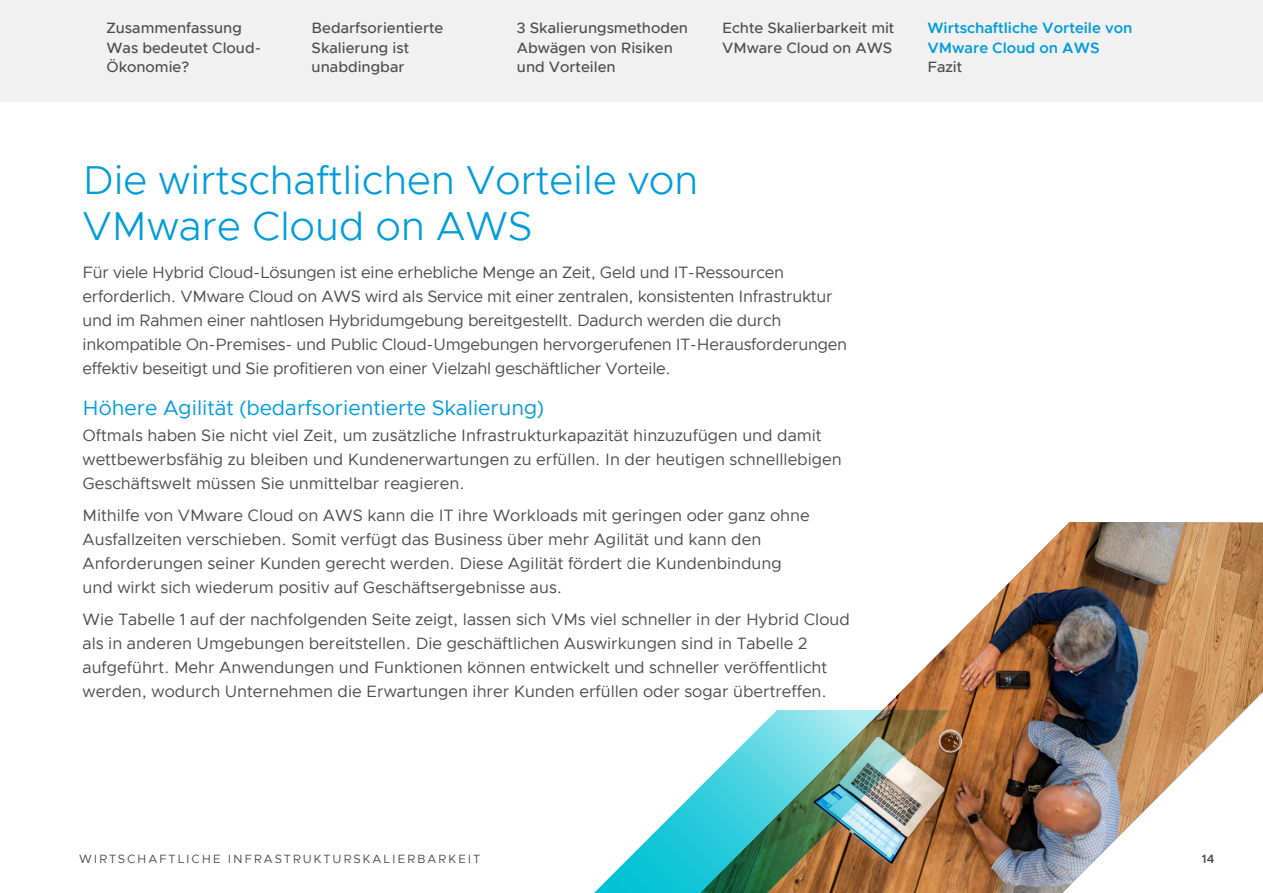
<style>
.page{position:relative;width:1263px;height:893px;background:#fff}
.page>*{position:absolute;margin:0;border:0;box-sizing:border-box;transform-origin:0 0}
.EB-BODY_MAIN_HEAD{font:300 40.5px/46.5px "Metropolis";color:#009cdc}
.EB-BODY_SUBHEAD-1{font:21px "Metropolis";color:#009cdc}
.EB-BODY_TEXT{font:16.5px/24px "Metropolis";color:#4d4d4f}
.EB-NAV_BAR_HEAD{font:500 15px/19.5px "Metropolis";color:#4d4d4f}
.EB-NAV_BAR_HEAD-2{font:600 15px/19.5px "Metropolis";color:#009cdc}
.EB-BOTTOM_FOLIO-LEFT{font:12px "Metropolis";letter-spacing:.15em;color:#4d4d4f}
.EB-BOTTOM_PAGE_NUMBE{font:600 12px "Metropolis";color:#4d4d4f}
.s1{font-weight:500;color:#4d4d4f}
</style>
<div class="page">
<svg style="left:594px;top:858px;width:35px;height:35px"></svg>
<svg style="left:629px;top:788px;width:70px;height:105px"></svg>
<img style="left:699px;top:522px;width:564px;height:371px">
<div style="left:0;top:0;width:1263px;height:101px;background:#f1f1f1"></div>
<p class="EB-NAV_BAR_HEAD" style="left:106px;top:18px;width:156px">Zusammenfassung<br>Was bedeutet Cloud-<br>Ökonomie?</p>
<p class="EB-NAV_BAR_HEAD" style="left:312px;top:18px;width:133px">Bedarfsorientierte<br>Skalierung ist unabdingbar</p>
<p class="EB-NAV_BAR_HEAD" style="left:517px;top:18px;width:173px">3 Skalierungsmethoden<br>Abwägen von Risiken und Vorteilen</p>
<p class="EB-NAV_BAR_HEAD" style="left:722px;top:18px;width:174px">Echte Skalierbarkeit mit<br>VMware Cloud on AWS</p>
<p class="EB-NAV_BAR_HEAD-2" style="left:927px;top:18px;width:207px">Wirtschaftliche Vorteile von<br>VMware Cloud on AWS<br><span class="s1">Fazit</span></p>
<p class="EB-BODY_MAIN_HEAD" style="left:83px;top:157px;width:617px">Die wirtschaftlichen Vorteile von<br>VMware Cloud on AWS</p>
<p class="EB-BODY_TEXT" style="left:83px;top:260px;width:766px">Für viele Hybrid Cloud-Lösungen ist eine erhebliche Menge an Zeit, Geld und IT-Ressourcen erforderlich. VMware Cloud on AWS wird als Service mit einer zentralen, konsistenten Infrastruktur und im Rahmen einer nahtlosen Hybridumgebung bereitgestellt. Dadurch werden die durch inkompatible On-Premises- und Public Cloud-Umgebungen hervorgerufenen IT-Herausforderungen effektiv beseitigt und Sie profitieren von einer Vielzahl geschäftlicher Vorteile.</p>
<p class="EB-BODY_SUBHEAD-1" style="left:83px;top:395px;width:463px">Höhere Agilität (bedarfsorientierte Skalierung)</p>
<p class="EB-BODY_TEXT" style="left:83px;top:423px;width:761px">Oftmals haben Sie nicht viel Zeit, um zusätzliche Infrastrukturkapazität hinzuzufügen und damit wettbewerbsfähig zu bleiben und Kundenerwartungen zu erfüllen. In der heutigen schnelllebigen<br>Geschäftswelt müssen Sie unmittelbar reagieren.</p>
<p class="EB-BODY_TEXT" style="left:83px;top:503px;width:729px">Mithilfe von VMware Cloud on AWS kann die IT ihre Workloads mit geringen oder ganz ohne Ausfallzeiten verschieben. Somit verfügt das Business über mehr Agilität und kann den Anforderungen seiner Kunden gerecht werden. Diese Agilität fördert die Kundenbindung und wirkt sich wiederum positiv auf Geschäftsergebnisse aus.</p>
<p class="EB-BODY_TEXT" style="left:83px;top:608px;width:769px">Wie Tabelle 1 auf der nachfolgenden Seite zeigt, lassen sich VMs viel schneller in der Hybrid Cloud als in anderen Umgebungen bereitstellen. Die geschäftlichen Auswirkungen sind in Tabelle 2 aufgeführt. Mehr Anwendungen und Funktionen können entwickelt und schneller veröffentlicht werden, wodurch Unternehmen die Erwartungen ihrer Kunden erfüllen oder sogar übertreffen.</p>
<p class="EB-BOTTOM_FOLIO-LEFT" style="left:79px;top:851px;width:403px">WIRTSCHAFTLICHE INFRASTRUKTURSKALIERBARKEIT</p>
<p class="EB-BOTTOM_PAGE_NUMBE" style="left:1202px;top:851px;width:14px">14</p>
</div>
